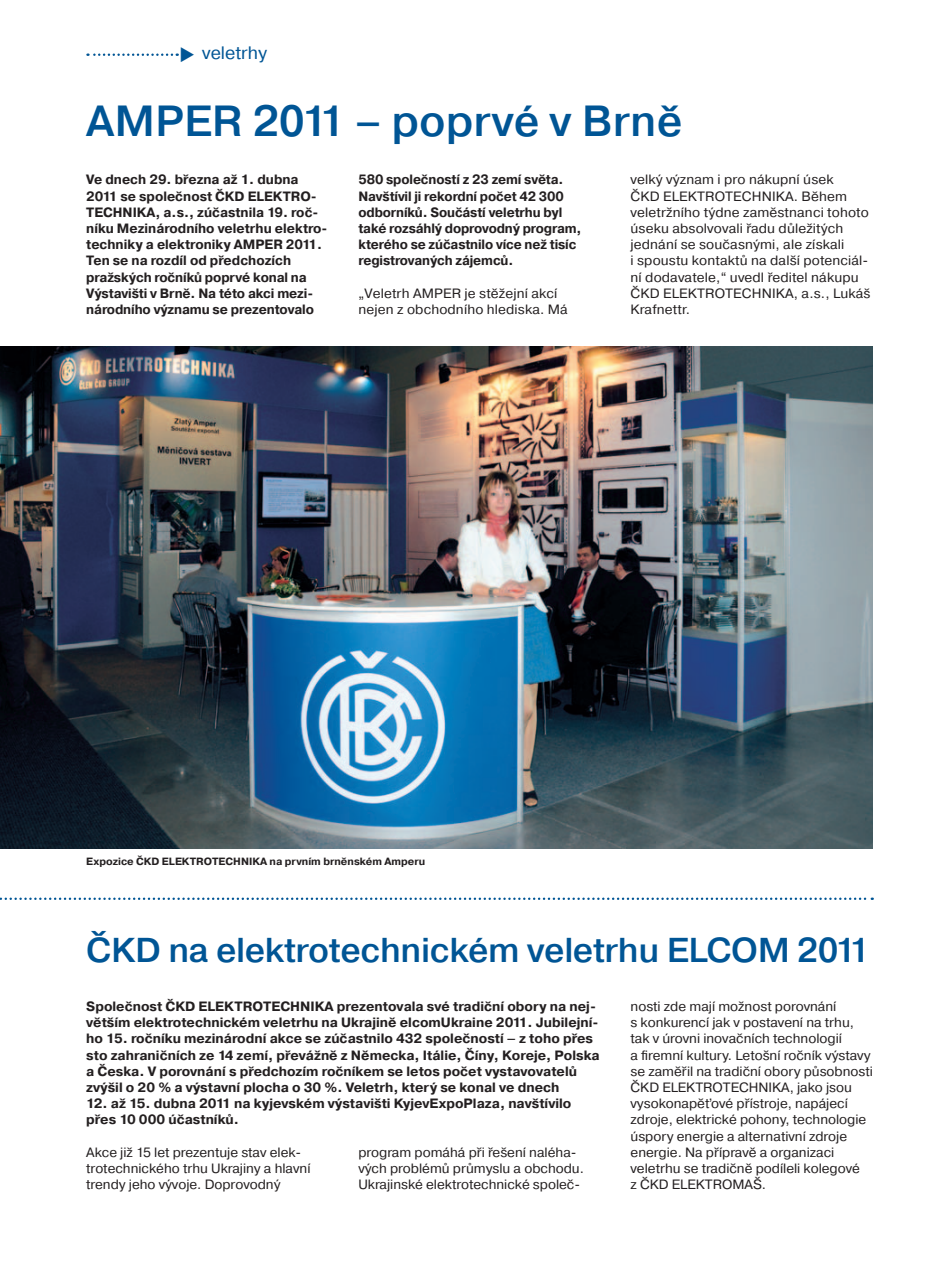
<style>
.page{position:relative;width:938px;height:1266px;background:#fff}
.page>*{position:absolute;margin:0;border:0;box-sizing:border-box;transform-origin:0 0}
.t1{font:500 43.5px "Pragmatica";color:#005595}
.t2{font:500 34.5px "Pragmatica";letter-spacing:-.01em;color:#005595}
.t3{font:18px "Pragmatica";color:#005595}
.t4{font:13.5px/16.2px "Pragmatica";color:#231f20}
.t5{font:700 13.5px/16.2px "Pragmatica";color:#231f20}
.t6{font:700 13.5px/16.2px "Pragmatica";color:#231f20;scale:.96 1}
.t7{font:700 10.5px "Pragmatica";color:#231f20}
</style>
<div class="page">
<svg style="left:87px;top:53px;width:91px;height:3px"></svg>
<svg style="left:0;top:897px;width:873px;height:2px"></svg>
<img style="left:0;top:346px;width:873px;height:502px">
<h3 class="t3" style="left:179px;top:46px;width:89px">◆ veletrhy</h3>
<h1 class="t1" style="left:86px;top:104px;width:598px">AMPER 2011 – poprvé v Brně</h1>
<p class="t5" style="left:86px;top:173px;width:243px">Ve dnech 29. března až 1. dubna 2011 se společnost ČKD ELEKTRO-TECHNIKA, a.s., zúčastnila 19. roč&shy;níku Mezinárodního veletrhu elektro&shy;techniky a elektroniky AMPER 2011.<br>Ten se na rozdíl od předchozích pražských ročníků poprvé konal na Výstavišti v Brně. Na této akci mezi&shy;národního významu se prezentovalo</p>
<p class="t4" style="left:631px;top:173px;width:241px">velký význam i pro nákupní úsek<br>ČKD ELEKTROTECHNIKA. Během veletržního týdne zaměstnanci tohoto úseku absolvovali řadu důležitých jednání se současnými, ale získali<br>i spoustu kontaktů na další potenciál&shy;ní dodavatele,“ uvedl ředitel nákupu<br>ČKD ELEKTROTECHNIKA, a.s., Lukáš<br>Krafnettr.</p>
<p class="t6" style="left:358px;top:173px;width:234px">580 společností z 23 zemí světa.<br>Navštívil ji rekordní počet 42 300 odborníků. Součástí veletrhu byl také rozsáhlý doprovodný program, kterého se zúčastnilo více než tisíc registrovaných zájemců.</p>
<p class="t4" style="left:358px;top:286px;width:211px">„Veletrh AMPER je stěžejní akcí nejen z obchodního hlediska. Má</p>
<p class="t7" style="left:86px;top:857px;width:341px">Expozice ČKD ELEKTROTECHNIKA na prvním brněnském Amperu</p>
<h2 class="t2" style="left:86px;top:937px;width:785px">ČKD na elektrotechnickém veletrhu ELCOM 2011</h2>
<p class="t5" style="left:86px;top:999px;width:515px">Společnost ČKD ELEKTROTECHNIKA prezentovala své tradiční obory na nej&shy;větším elektrotechnickém veletrhu na Ukrajině elcomUkraine 2011. Jubilejní&shy;ho 15. ročníku mezinárodní akce se zúčastnilo 432 společností – z toho přes sto zahraničních ze 14 zemí, převážně z Německa, Itálie, Číny, Koreje, Polska a Česka. V porovnání s předchozím ročníkem se letos počet vystavovatelů zvýšil o 20 % a výstavní plocha o 30 %. Veletrh, který se konal ve dnech</p>
<p class="t5" style="left:86px;top:1096px;width:487px">12. až 15. dubna 2011 na kyjevském výstavišti KyjevExpoPlaza, navštívilo přes 10 000 účastníků.</p>
<p class="t4" style="left:86px;top:1145px;width:226px">Akce již 15 let prezentuje stav elek&shy;trotechnického trhu Ukrajiny a hlavní trendy jeho vývoje. Doprovodný</p>
<p class="t4" style="left:631px;top:999px;width:244px">nosti zde mají možnost porovnání<br>s konkurencí jak v postavení na trhu, tak v úrovni inovačních technologií<br>a firemní kultury. Letošní ročník výstavy se zaměřil na tradiční obory působnosti ČKD ELEKTROTECHNIKA, jako jsou vysokonapěťové přístroje, napájecí zdroje, elektrické pohony, technologie úspory energie a alternativní zdroje energie. Na přípravě a organizaci veletrhu se tradičně podíleli kolegové<br>z ČKD ELEKTROMAŠ.</p>
<p class="t4" style="left:358px;top:1145px;width:227px">program pomáhá při řešení naléha&shy;vých problémů průmyslu a obchodu.<br>Ukrajinské elektrotechnické společ-</p>
</div>
